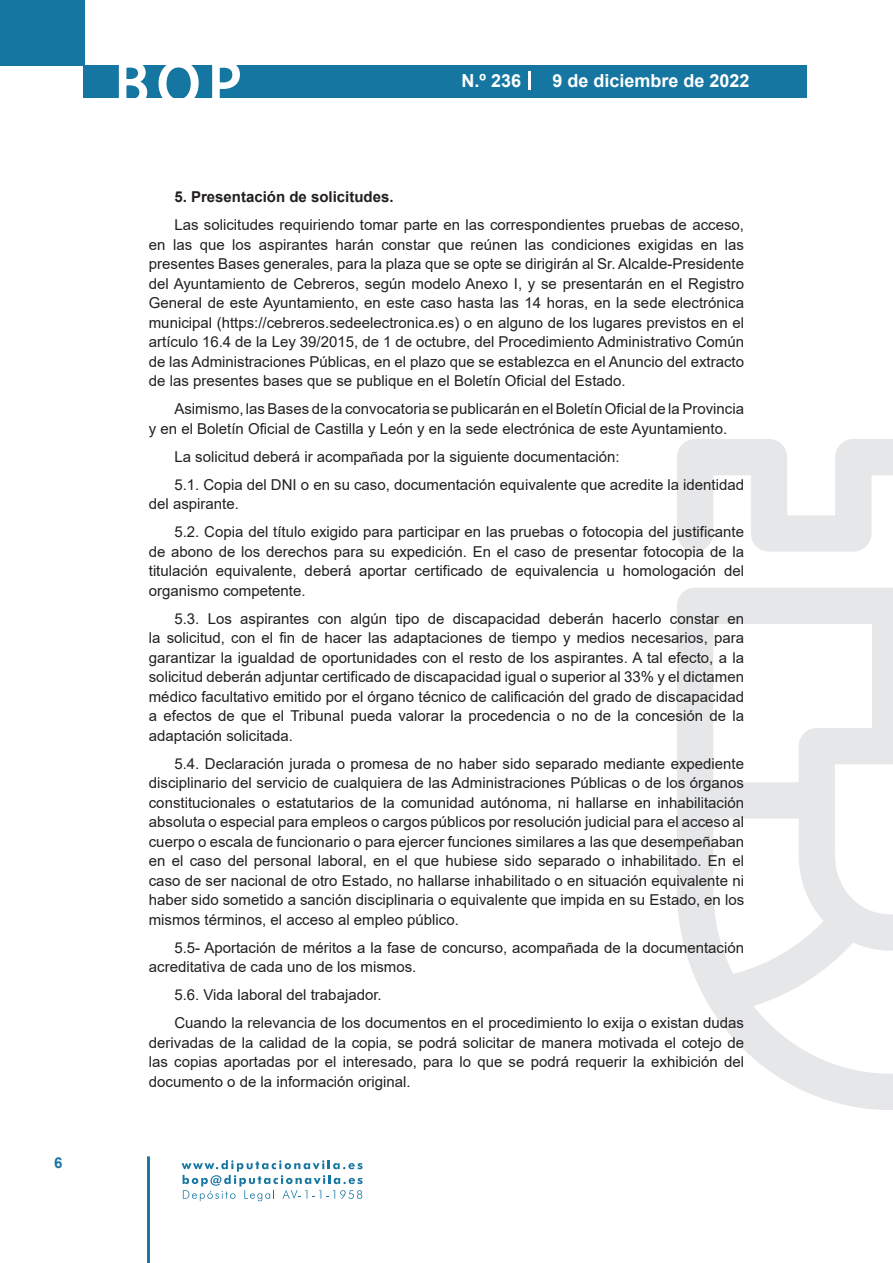
<style>
.page{position:relative;width:893px;height:1263px;background:#fff}
.page>*{position:absolute;margin:0;border:0;box-sizing:border-box;transform-origin:0 0}
.t1{font:500 61.5px "Avant Garde";color:#fff}
.t2{font:700 18px "Arial";color:#fff}
.t3{font:15px/19.5px "Arial";color:#231f20;text-align:justify}
.t4{font:700 15px "Arial";color:#231f20}
.t5{font:700 15px "Arial";color:#1d76a4}
</style>
<div class="page">
<div style="left:0;top:0;width:85px;height:65px;background:#1676a2"></div>
<div style="left:84px;top:65px;width:723px;height:33px;background:#1676a2"></div>
<svg style="left:118px;top:65px;width:30px;height:33px"></svg>
<svg style="left:158px;top:65px;width:41px;height:33px"></svg>
<svg style="left:212px;top:65px;width:28px;height:33px"></svg>
<svg style="left:182px;top:1160px;width:181px;height:41px"></svg>
<hr style="left:147px;top:1156px;width:3px;height:107px;background:#1d76a4">
<svg style="left:529px;top:71px;width:2px;height:19px"></svg>
<svg style="left:677px;top:439px;width:216px;height:671px"></svg>
<p class="t5" style="left:54px;top:1152px;width:10px">6</p>
<h1 class="t1" style="left:115px;top:46px;width:128px">BOP</h1>
<p class="t2" style="left:462px;top:68px;width:61px">N.º 236</p>
<p class="t2" style="left:552px;top:68px;width:199px">9 de diciembre de 2022</p>
<p class="t4" style="left:174px;top:186px;width:221px">5. Presentación de solicitudes.</p>
<p class="t3" style="left:149px;top:215px;width:597px;text-indent:26px">Las solicitudes requiriendo tomar parte en las correspondientes pruebas de acceso, en las que los aspirantes harán constar que reúnen las condiciones exigidas en las presentes Bases generales, para la plaza que se opte se dirigirán al Sr. Alcalde-Presidente del Ayuntamiento de Cebreros, según modelo Anexo I, y se presentarán en el Registro General de este Ayuntamiento, en este caso hasta las 14 horas, en la sede electrónica municipal (https://cebreros.sedeelectronica.es) o en alguno de los lugares previstos en el artículo 16.4 de la Ley 39/2015, de 1 de octubre, del Procedimiento Administrativo Común de las Administraciones Públicas, en el plazo que se establezca en el Anuncio del extracto de las presentes bases que se publique en el Boletín Oficial del Estado.</p>
<p class="t3" style="left:149px;top:399px;width:597px;text-indent:26px">Asimismo, las Bases de la convocatoria se publicarán en el Boletín Oficial de la Provincia y en el Boletín Oficial de Castilla y León y en la sede electrónica de este Ayuntamiento.</p>
<p class="t3" style="left:174px;top:442px;width:571px;line-height:28px">La solicitud deberá ir acompañada por la siguiente documentación:<br>5.1. Copia del DNI o en su caso, documentación equivalente que acredite la identidad</p>
<p class="t3" style="left:174px;top:490px;width:571px;line-height:28px;text-indent:-26px">del aspirante.<br>5.2. Copia del título exigido para participar en las pruebas o fotocopia del justificante</p>
<p class="t3" style="left:149px;top:542px;width:597px">de abono de los derechos para su expedición. En el caso de presentar fotocopia de la titulación equivalente, deberá aportar certificado de equivalencia u homologación del organismo competente.</p>
<p class="t3" style="left:149px;top:609px;width:597px;text-indent:26px">5.3. Los aspirantes con algún tipo de discapacidad deberán hacerlo constar en la solicitud, con el fin de hacer las adaptaciones de tiempo y medios necesarios, para garantizar la igualdad de oportunidades con el resto de los aspirantes. A tal efecto, a la solicitud deberán adjuntar certificado de discapacidad igual o superior al 33% y el dictamen médico facultativo emitido por el órgano técnico de calificación del grado de discapacidad a efectos de que el Tribunal pueda valorar la procedencia o no de la concesión de la adaptación solicitada.</p>
<p class="t3" style="left:149px;top:754px;width:597px;text-indent:26px">5.4. Declaración jurada o promesa de no haber sido separado mediante expediente disciplinario del servicio de cualquiera de las Administraciones Públicas o de los órganos constitucionales o estatutarios de la comunidad autónoma, ni hallarse en inhabilitación absoluta o especial para empleos o cargos públicos por resolución judicial para el acceso al cuerpo o escala de funcionario o para ejercer funciones similares a las que desempeñaban en el caso del personal laboral, en el que hubiese sido separado o inhabilitado. En el caso de ser nacional de otro Estado, no hallarse inhabilitado o en situación equivalente ni haber sido sometido a sanción disciplinaria o equivalente que impida en su Estado, en los mismos términos, el acceso al empleo público.</p>
<p class="t3" style="left:149px;top:938px;width:597px;text-indent:26px">5.5- Aportación de méritos a la fase de concurso, acompañada de la documentación acreditativa de cada uno de los mismos.</p>
<p class="t3" style="left:174px;top:981px;width:571px;line-height:28px">5.6. Vida laboral del trabajador.<br>Cuando la relevancia de los documentos en el procedimiento lo exija o existan dudas</p>
<p class="t3" style="left:149px;top:1033px;width:597px">derivadas de la calidad de la copia, se podrá solicitar de manera motivada el cotejo de las copias aportadas por el interesado, para lo que se podrá requerir la exhibición del documento o de la información original.</p>
</div>
